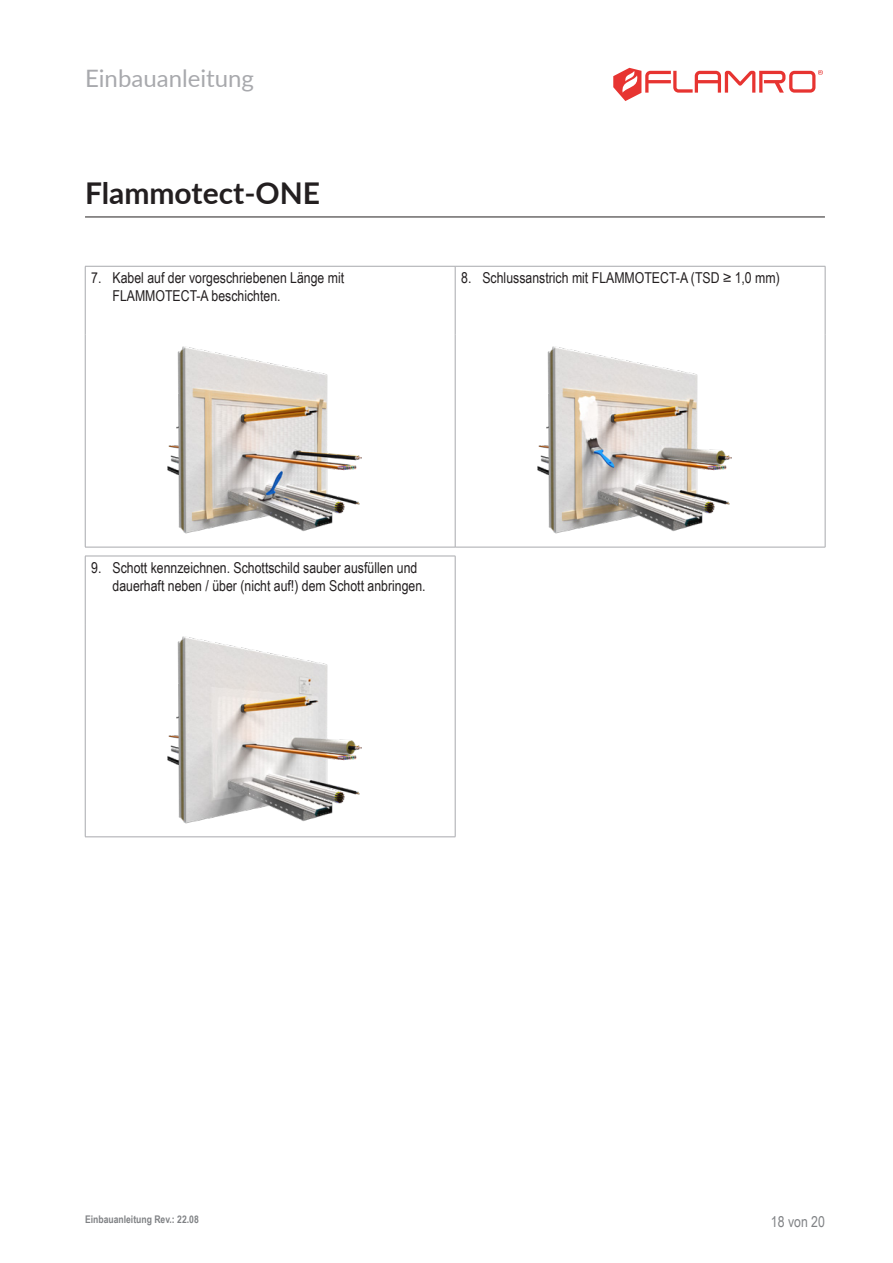
<style>
.page{position:relative;width:893px;height:1263px;background:#fff}
.page>*{position:absolute;margin:0;border:0;box-sizing:border-box;transform-origin:0 0}
.t1{font:700 30px "Lato";color:#231f20}
.t2{font:24px "Lato";color:#a8a9ad}
.t3{font:15px/18px "Arial Narrow";color:#231f20}
.t4{font:15px "Arial Narrow";color:#808285}
.t5{font:700 10.5px "Arial Narrow";color:#808285}
</style>
<div class="page">
<hr style="left:85px;top:217px;width:740px;height:1px;background:#231f20">
<hr style="left:85px;top:334px;width:1px;height:213px;background:#a8a9ad">
<hr style="left:455px;top:334px;width:1px;height:213px;background:#a8a9ad">
<hr style="left:825px;top:334px;width:1px;height:213px;background:#a8a9ad">
<hr style="left:85px;top:266px;width:370px;height:1px;background:#a8a9ad">
<hr style="left:455px;top:266px;width:370px;height:1px;background:#a8a9ad">
<hr style="left:455px;top:266px;width:1px;height:68px;background:#a8a9ad">
<hr style="left:825px;top:266px;width:1px;height:68px;background:#a8a9ad">
<hr style="left:85px;top:266px;width:1px;height:68px;background:#a8a9ad">
<hr style="left:85px;top:547px;width:370px;height:1px;background:#a8a9ad">
<hr style="left:455px;top:547px;width:370px;height:1px;background:#a8a9ad">
<img style="left:164px;top:346px;width:212px;height:201px">
<img style="left:534px;top:346px;width:212px;height:201px">
<hr style="left:85px;top:556px;width:370px;height:1px;background:#a8a9ad">
<hr style="left:85px;top:556px;width:1px;height:68px;background:#a8a9ad">
<hr style="left:455px;top:556px;width:1px;height:68px;background:#a8a9ad">
<hr style="left:85px;top:624px;width:1px;height:213px;background:#a8a9ad">
<hr style="left:455px;top:624px;width:1px;height:213px;background:#a8a9ad">
<hr style="left:85px;top:836px;width:370px;height:1px;background:#a8a9ad">
<img style="left:164px;top:636px;width:212px;height:201px">
<svg style="left:613px;top:68px;width:210px;height:33px"></svg>
<h2 class="t2" style="left:85px;top:61px;width:170px">Einbauanleitung</h2>
<h1 class="t1" style="left:85px;top:171px;width:237px">Flammotect-ONE</h1>
<p class="t3" style="left:112px;top:268px;width:233px;text-indent:-21px">7. Kabel auf der vorgeschriebenen Länge mit<br>FLAMMOTECT-A beschichten.</p>
<p class="t3" style="left:461px;top:268px;width:320px">8. Schlussanstrich mit FLAMMOTECT-A (TSD ≥ 1,0 mm)</p>
<p class="t3" style="left:112px;top:558px;width:315px;text-indent:-21px">9. Schott kennzeichnen. Schottschild sauber ausfüllen und dauerhaft neben / über (nicht auf!) dem Schott anbringen.</p>
<p class="t5" style="left:85px;top:1212px;width:115px">Einbauanleitung Rev.: 22.08</p>
<p class="t4" style="left:771px;top:1210px;width:56px">18 von 20</p>
</div>
